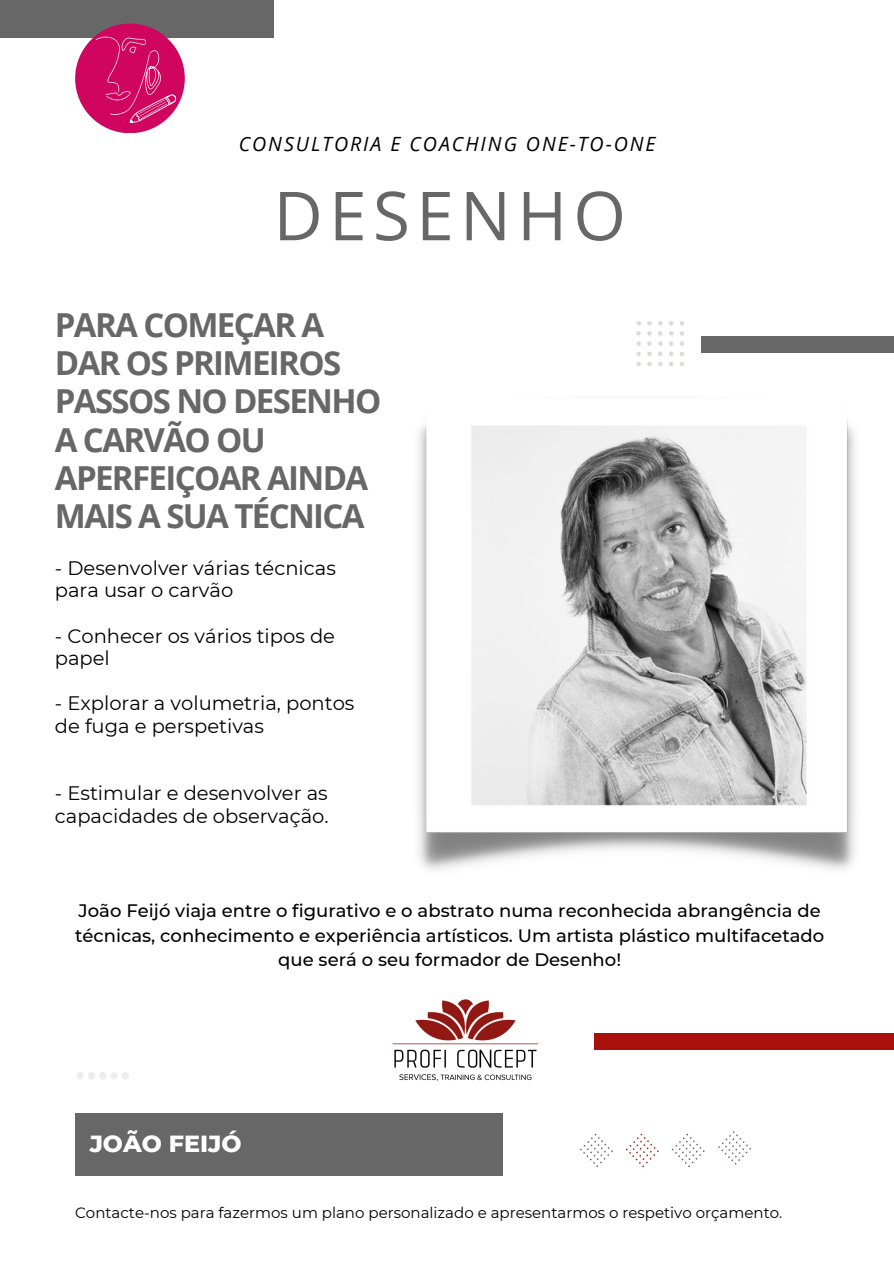
<style>
.page{position:relative;width:894px;height:1264px;background:#fff}
.page>*{position:absolute;margin:0;border:0;box-sizing:border-box;transform-origin:0 0}
.t1{font:67.5px "Open Sans";letter-spacing:.09em;color:#676767}
.t2{font:700 33px/38.2px "Open Sans";letter-spacing:-.05em;color:#676767}
.t3{font:800 23.85px "Montserrat";color:#fff}
.t4{font:italic 19.65px "Open Sans";letter-spacing:.1em;color:#000}
.t5{font:19.5px/22.5px "Montserrat";color:#000}
.t6{font:500 18px/24.8px "Montserrat";color:#000;text-align:center}
.t7{font:15px "Montserrat";color:#000}
</style>
<div class="page">
<div style="left:0;top:0;width:273px;height:37px;background:#676767"></div>
<div style="left:75px;top:1113px;width:427px;height:63px;background:#676767"></div>
<div style="left:701px;top:336px;width:192px;height:16px;background:#676767"></div>
<svg style="left:77px;top:1072px;width:52px;height:7px"></svg>
<svg style="left:580px;top:1133px;width:32px;height:33px"></svg>
<svg style="left:626px;top:1133px;width:32px;height:33px"></svg>
<svg style="left:671px;top:1133px;width:33px;height:33px"></svg>
<svg style="left:636px;top:321px;width:48px;height:46px"></svg>
<div style="left:593px;top:1033px;width:300px;height:16px;background:#a91009"></div>
<img style="left:392px;top:999px;width:147px;height:120px">
<svg style="left:718px;top:1131px;width:32px;height:33px"></svg>
<div style="left:75px;top:24px;width:110px;height:109px;background:#cf0560;border-radius:50%"></div>
<img style="left:418px;top:418px;width:437px;height:452px">
<svg style="left:96px;top:34px;width:81px;height:94px"></svg>
<p class="t4" style="left:239px;top:130px;width:418px">CONSULTORIA E COACHING ONE-TO-ONE</p>
<h1 class="t1" style="left:273px;top:168px;width:354px">DESENHO</h1>
<h2 class="t2" style="left:55px;top:305px;width:328px">PARA COMEÇAR A<br>DAR OS PRIMEIROS<br>PASSOS NO DESENHO<br>A CARVÃO OU<br>APERFEIÇOAR AINDA<br>MAIS A SUA TÉCNICA</h2>
<p class="t5" style="left:55px;top:556px;width:282px">- Desenvolver várias técnicas para usar o carvão</p>
<p class="t5" style="left:55px;top:624px;width:281px">- Conhecer os vários tipos de papel</p>
<p class="t5" style="left:55px;top:692px;width:301px">- Explorar a volumetria, pontos de fuga e perspetivas</p>
<p class="t5" style="left:55px;top:782px;width:275px">- Estimular e desenvolver as capacidades de observação.</p>
<p class="t6" style="left:75px;top:897px;width:750px">João Feijó viaja entre o figurativo e o abstrato numa reconhecida abrangência de técnicas, conhecimento e experiência artísticos. Um artista plástico multifacetado que será o seu formador de Desenho!</p>
<h3 class="t3" style="left:90px;top:1129px;width:153px">JOÃO FEIJÓ</h3>
<p class="t7" style="left:75px;top:1203px;width:708px">Contacte-nos para fazermos um plano personalizado e apresentarmos o respetivo orçamento.</p>
</div>
